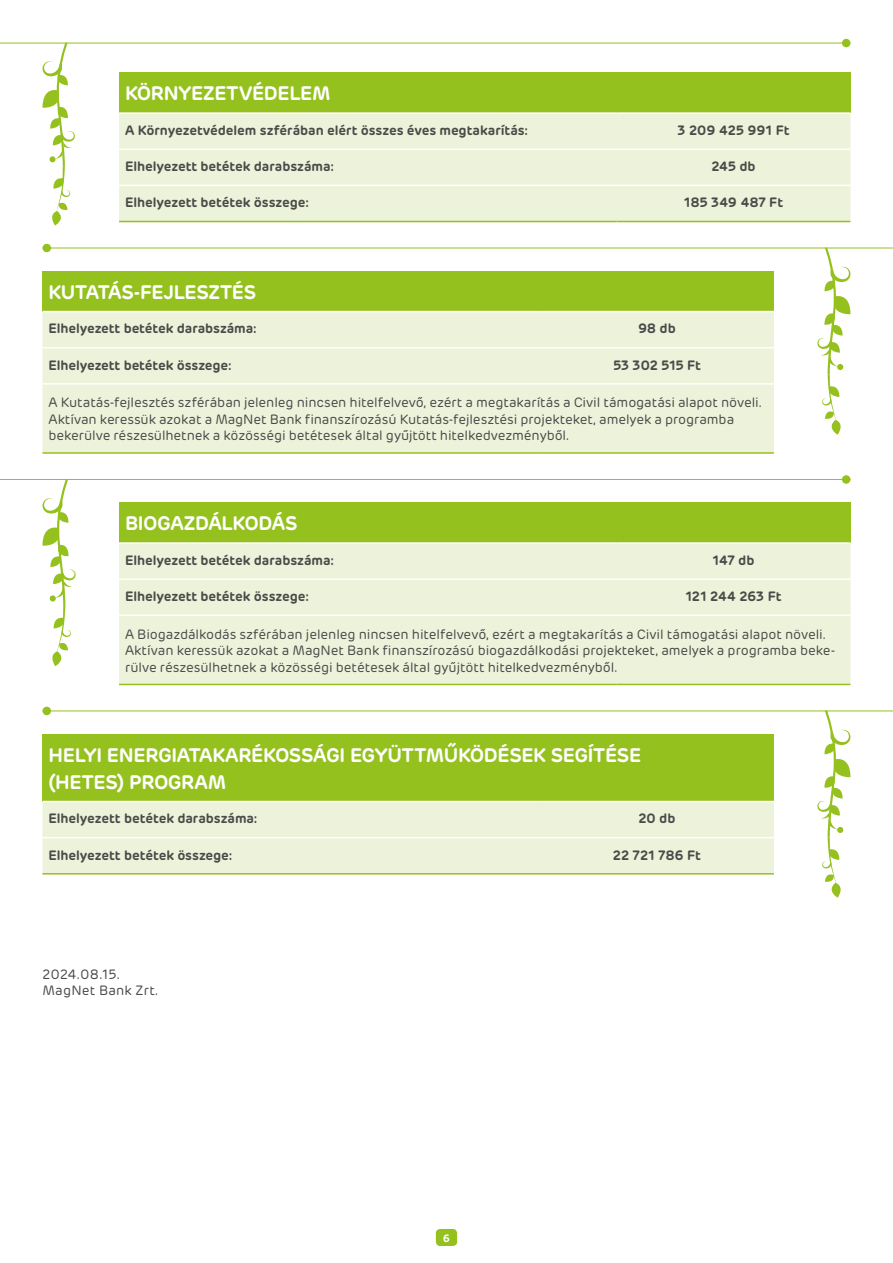
<style>
.page{position:relative;width:893px;height:1263px;background:#fff}
.page>*{position:absolute;margin:0;border:0;box-sizing:border-box;transform-origin:0 0}
.t1{font:600 19.5px/27px "Rubrik";letter-spacing:-.015em;color:#fff}
.t2{font:13.5px/16.5px "Rubrik";letter-spacing:-.005em;color:#4a4a49}
.t3{font:600 13.5px "Rubrik";letter-spacing:-.005em;color:#4a4a49}
.t4{font:13.5px/16.5px "Rubrik";letter-spacing:.015em;color:#4a4a49}
.t5{font:600 13.5px "Rubrik";letter-spacing:-.03em;color:#4a4a49}
.t6{font:600 10.5px "Rubrik";color:#fff}
</style>
<div class="page">
<div style="left:436px;top:1229px;width:21px;height:17px;background:#95c11f;border-radius:4px"></div>
<div style="left:119px;top:72px;width:731px;height:41px;background:#95c11f"></div>
<div style="left:119px;top:114px;width:731px;height:107px;background:#ecf3da"></div>
<hr style="left:119px;top:112px;width:498px;height:2px;background:#fff">
<hr style="left:617px;top:112px;width:233px;height:2px;background:#fff">
<hr style="left:119px;top:148px;width:498px;height:2px;background:#fff">
<hr style="left:617px;top:148px;width:233px;height:2px;background:#fff">
<hr style="left:119px;top:185px;width:498px;height:1px;background:#fff">
<hr style="left:617px;top:185px;width:233px;height:1px;background:#fff">
<hr style="left:119px;top:221px;width:498px;height:1px;background:#95c11f">
<hr style="left:617px;top:221px;width:233px;height:1px;background:#95c11f">
<div style="left:43px;top:271px;width:731px;height:41px;background:#95c11f"></div>
<div style="left:43px;top:312px;width:731px;height:140px;background:#ecf3da"></div>
<hr style="left:43px;top:311px;width:497px;height:1px;background:#fff">
<hr style="left:540px;top:311px;width:234px;height:1px;background:#fff">
<hr style="left:43px;top:347px;width:497px;height:1px;background:#fff">
<hr style="left:540px;top:347px;width:234px;height:1px;background:#fff">
<hr style="left:43px;top:383px;width:497px;height:2px;background:#fff">
<hr style="left:540px;top:383px;width:234px;height:2px;background:#fff">
<hr style="left:43px;top:452px;width:497px;height:2px;background:#95c11f">
<hr style="left:540px;top:452px;width:234px;height:2px;background:#95c11f">
<div style="left:119px;top:502px;width:731px;height:41px;background:#95c11f"></div>
<div style="left:119px;top:544px;width:731px;height:140px;background:#ecf3da"></div>
<hr style="left:119px;top:542px;width:498px;height:2px;background:#fff">
<hr style="left:617px;top:542px;width:233px;height:2px;background:#fff">
<hr style="left:119px;top:578px;width:498px;height:2px;background:#fff">
<hr style="left:617px;top:578px;width:233px;height:2px;background:#fff">
<hr style="left:119px;top:614px;width:498px;height:2px;background:#fff">
<hr style="left:617px;top:614px;width:233px;height:2px;background:#fff">
<hr style="left:119px;top:684px;width:498px;height:1px;background:#95c11f">
<hr style="left:617px;top:684px;width:233px;height:1px;background:#95c11f">
<div style="left:43px;top:734px;width:731px;height:67px;background:#95c11f"></div>
<div style="left:43px;top:802px;width:731px;height:71px;background:#ecf3da"></div>
<hr style="left:43px;top:837px;width:497px;height:1px;background:#fff">
<hr style="left:540px;top:837px;width:234px;height:1px;background:#fff">
<hr style="left:43px;top:873px;width:497px;height:1px;background:#95c11f">
<hr style="left:540px;top:873px;width:234px;height:1px;background:#95c11f">
<hr style="left:0;top:43px;width:850px;height:1px;background:#95c11f">
<div style="left:842px;top:39px;width:8px;height:8px;background:#95c11f;border-radius:50%"></div>
<svg style="left:42px;top:43px;width:33px;height:183px"></svg>
<hr style="left:43px;top:248px;width:850px;height:1px;background:#95c11f">
<hr style="left:43px;top:710px;width:850px;height:1px;background:#95c11f">
<div style="left:43px;top:244px;width:8px;height:8px;background:#95c11f;border-radius:50%"></div>
<div style="left:43px;top:707px;width:8px;height:8px;background:#95c11f;border-radius:50%"></div>
<svg style="left:817px;top:248px;width:33px;height:187px"></svg>
<svg style="left:817px;top:710px;width:33px;height:188px"></svg>
<div style="left:842px;top:475px;width:8px;height:9px;background:#95c11f;border-radius:50%"></div>
<hr style="left:0;top:479px;width:850px;height:1px;background:#95c11f">
<svg style="left:42px;top:480px;width:34px;height:186px"></svg>
<h1 class="t1" style="left:125px;top:80px;width:207px">KÖRNYEZETVÉDELEM</h1>
<p class="t3" style="left:125px;top:122px;width:405px">A Környezetvédelem szférában elért összes éves megtakarítás:</p>
<p class="t3" style="left:677px;top:122px;width:113px">3 209 425 991 Ft</p>
<p class="t3" style="left:125px;top:158px;width:210px">Elhelyezett betétek darabszáma:</p>
<p class="t3" style="left:711px;top:158px;width:46px">245 db</p>
<p class="t3" style="left:125px;top:194px;width:185px">Elhelyezett betétek összege:</p>
<p class="t3" style="left:684px;top:194px;width:101px">185 349 487 Ft</p>
<h1 class="t1" style="left:49px;top:278px;width:209px">KUTATÁS-FEJLESZTÉS</h1>
<p class="t3" style="left:49px;top:320px;width:210px">Elhelyezett betétek darabszáma:</p>
<p class="t3" style="left:638px;top:320px;width:39px">98 db</p>
<p class="t3" style="left:49px;top:356px;width:185px">Elhelyezett betétek összege:</p>
<p class="t5" style="left:613px;top:356px;width:89px">53 302 515 Ft</p>
<p class="t2" style="left:49px;top:394px;width:715px">A Kutatás-fejlesztés szférában jelenleg nincsen hitelfelvevő, ezért a megtakarítás a Civil támogatási alapot növeli.<br>Aktívan keressük azokat a MagNet Bank finanszírozású Kutatás-fejlesztési projekteket, amelyek a programba bekerülve részesülhetnek a közösségi betétesek által gyűjtött hitelkedvezményből.</p>
<h1 class="t1" style="left:125px;top:510px;width:174px">BIOGAZDÁLKODÁS</h1>
<p class="t3" style="left:125px;top:552px;width:210px">Elhelyezett betétek darabszáma:</p>
<p class="t3" style="left:713px;top:552px;width:43px">147 db</p>
<p class="t3" style="left:125px;top:588px;width:185px">Elhelyezett betétek összege:</p>
<p class="t3" style="left:685px;top:588px;width:98px">121 244 263 Ft</p>
<p class="t2" style="left:125px;top:626px;width:712px">A Biogazdálkodás szférában jelenleg nincsen hitelfelvevő, ezért a megtakarítás a Civil támogatási alapot növeli.<br>Aktívan keressük azokat a MagNet Bank finanszírozású biogazdálkodási projekteket, amelyek a programba beke&shy;rülve részesülhetnek a közösségi betétesek által gyűjtött hitelkedvezményből.</p>
<h1 class="t1" style="left:49px;top:741px;width:594px">HELYI ENERGIATAKARÉKOSSÁGI EGYÜTTMŰKÖDÉSEK SEGÍTÉSE (HETES) PROGRAM</h1>
<p class="t3" style="left:49px;top:810px;width:210px">Elhelyezett betétek darabszáma:</p>
<p class="t3" style="left:638px;top:810px;width:39px">20 db</p>
<p class="t3" style="left:49px;top:846px;width:185px">Elhelyezett betétek összege:</p>
<p class="t3" style="left:613px;top:846px;width:90px">22 721 786 Ft</p>
<p class="t4" style="left:43px;top:966px;width:118px">2024.08.15.<br>MagNet Bank Zrt.</p>
<p class="t6" style="left:443px;top:1231px;width:9px">6</p>
</div>
